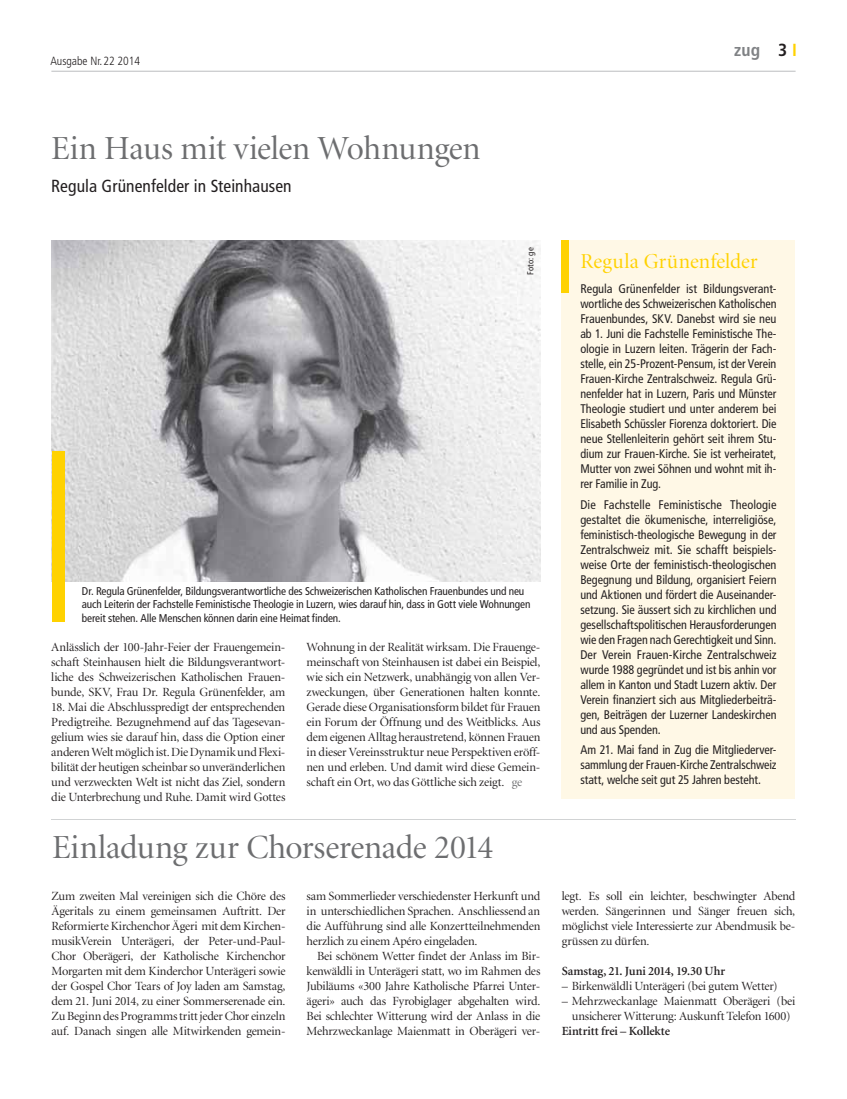
<style>
.page{position:relative;width:847px;height:1099px;background:#fff}
.page>*{position:absolute;margin:0;border:0;box-sizing:border-box;transform-origin:0 0}
.t1{font:33.75px "Minion Display";letter-spacing:-.01em;color:#6d6e70}
.t2{font:21.25px "Minion Display";letter-spacing:.005em;color:#ffd200}
.t3{font:condensed 17.5px "Frutiger LT Std";letter-spacing:.005em;color:#231f20}
.t4{font:700 condensed 17.5px "Frutiger LT Std";color:#808285}
.t5{font:12.5px/15px "Minion Display";letter-spacing:-.015em;color:#231f20;text-align:justify}
.t6{font:condensed 12.5px/15px "Frutiger LT Std";letter-spacing:-.01em;color:#231f20;text-align:justify}
.t7{font:600 12.5px "Minion";letter-spacing:-.01em;color:#231f20}
.t8{font:300 condensed 11.88px "Frutiger LT Std";color:#231f20}
.t9{font:condensed 11.25px/13.5px "Frutiger LT Std";letter-spacing:-.01em;color:#231f20}
.t10{font:condensed 8.75px "Frutiger LT Std";letter-spacing:.02em;color:#231f20}
.s1{color:#231f20}
.s2{color:#ffd200}
.s3{color:#6d6e70}
</style>
<div class="page">
<hr style="left:51px;top:71px;width:744px;height:1px;background:#bbbdc0">
<img style="left:51px;top:240px;width:489px;height:341px">
<div style="left:52px;top:451px;width:12px;height:170px;background:#ffd200"></div>
<hr style="left:51px;top:818px;width:744px;height:1px;background:#d1d3d4">
<div style="left:562px;top:240px;width:233px;height:558px;background:#fff8e6"></div>
<div style="left:562px;top:240px;width:7px;height:53px;background:#ffd200"></div>
<p class="t8" style="left:50px;top:54px;width:91px">Ausgabe Nr. 22 2014</p>
<h3 class="t4" style="left:734px;top:41px;width:64px">zug <span class="s1">3</span> <span class="s2">I</span></h3>
<h1 class="t1" style="left:51px;top:135px;width:431px">Ein Haus mit vielen Wohnungen</h1>
<h3 class="t3" style="left:51px;top:178px;width:242px">Regula Grünenfelder in Steinhausen</h3>
<p class="t10" style="left:526px;top:275px;width:29px;rotate:-90deg">Foto: ge</p>
<p class="t9" style="left:82px;top:584px;width:450px">Dr. Regula Grünenfelder, Bildungsverantwortliche des Schweizerischen Katholischen Frauenbundes und neu auch Leiterin der Fachstelle Feministische Theologie in Luzern, wies darauf hin, dass in Gott viele Wohnungen bereit stehen. Alle Menschen können darin eine Heimat finden.</p>
<p class="t5" style="left:51px;top:640px;width:236px">Anlässlich der 100-Jahr-Feier der Frauengemein&shy;schaft Steinhausen hielt die Bildungsverantwort&shy;liche des Schweizerischen Katholischen Frauen&shy;bunde, SKV, Frau Dr. Regula Grünenfelder, am</p>
<p class="t5" style="left:51px;top:700px;width:236px">18. Mai die Abschlusspredigt der entsprechenden Predigtreihe. Bezugnehmend auf das Tagesevan&shy;gelium wies sie darauf hin, dass die Option einer anderen Welt möglich ist. Die Dynamik und Flexi&shy;bilität der heutigen scheinbar so unveränderlichen und verzweckten Welt ist nicht das Ziel, sondern die Unterbrechung und Ruhe. Damit wird Gottes</p>
<p class="t5" style="left:306px;top:640px;width:235px">Wohnung in der Realität wirksam. Die Frauenge&shy;meinschaft von Steinhausen ist dabei ein Beispiel, wie sich ein Netzwerk, unabhängig von allen Ver&shy;zweckungen, über Generationen halten konnte.<br>Gerade diese Organisationsform bildet für Frauen ein Forum der Öffnung und des Weitblicks. Aus dem eigenen Alltag heraustretend, können Frauen in dieser Vereinsstruktur neue Perspektiven eröff&shy;nen und erleben. Und damit wird diese Gemein&shy;schaft ein Ort, wo das Göttliche sich zeigt. <span class="s3">ge</span></p>
<h1 class="t1" style="left:52px;top:834px;width:443px">Einladung zur Chorserenade 2014</h1>
<p class="t5" style="left:52px;top:889px;width:236px">Zum zweiten Mal vereinigen sich die Chöre des Ägeritals zu einem gemeinsamen Auftritt. Der Reformierte Kirchenchor Ägeri mit dem Kirchen&shy;musikVerein Unterägeri, der Peter-und-Paul-Chor Oberägeri, der Katholische Kirchenchor Morgarten mit dem Kinderchor Unterägeri sowie der Gospel Chor Tears of Joy laden am Samstag, dem 21. Juni 2014, zu einer Sommerserenade ein.<br>Zu Beginn des Programms tritt jeder Chor einzeln auf. Danach singen alle Mitwirkenden gemein-</p>
<p class="t5" style="left:306px;top:889px;width:235px">sam Sommerlieder verschiedenster Herkunft und in unterschiedlichen Sprachen. Anschliessend an die Aufführung sind alle Konzertteilnehmenden herzlich zu einem Apéro eingeladen.</p>
<p class="t5" style="left:306px;top:949px;width:235px;text-indent:11px">Bei schönem Wetter findet der Anlass im Bir&shy;kenwäldli in Unterägeri statt, wo im Rahmen des Jubiläums «300 Jahre Katholische Pfarrei Unter&shy;ägeri» auch das Fyrobiglager abgehalten wird.<br>Bei schlechter Witterung wird der Anlass in die Mehrzweckanlage Maienmatt in Oberägeri ver-</p>
<h2 class="t2" style="left:580px;top:252px;width:179px">Regula Grünenfelder</h2>
<p class="t6" style="left:580px;top:282px;width:198px">Regula Grünenfelder ist Bildungsverant&shy;wortliche des Schweizerischen Katholischen Frauenbundes, SKV. Danebst wird sie neu ab 1. Juni die Fachstelle Feministische The&shy;ologie in Luzern leiten. Trägerin der Fach&shy;stelle, ein 25-Prozent-Pensum, ist der Verein Frauen-Kirche Zentralschweiz. Regula Grü&shy;nenfelder hat in Luzern, Paris und Münster Theologie studiert und unter anderem bei Elisabeth Schüssler Fiorenza doktoriert. Die neue Stellenleiterin gehört seit ihrem Stu&shy;dium zur Frauen-Kirche. Sie ist verheiratet, Mutter von zwei Söhnen und wohnt mit ih&shy;rer Familie in Zug.</p>
<p class="t6" style="left:580px;top:497px;width:198px">Die Fachstelle Feministische Theologie gestaltet die ökumenische, interreligiöse, feministisch-theologische Bewegung in der Zentralschweiz mit. Sie schafft beispiels&shy;weise Orte der feministisch-theologischen Begegnung und Bildung, organisiert Feiern und Aktionen und fördert die Auseinander&shy;setzung. Sie äussert sich zu kirchlichen und gesellschaftspolitischen Herausforderungen wie den Fragen nach Gerechtigkeit und Sinn.<br>Der Verein Frauen-Kirche Zentralschweiz wurde 1988 gegründet und ist bis anhin vor allem in Kanton und Stadt Luzern aktiv. Der Verein finanziert sich aus Mitgliederbeiträ&shy;gen, Beiträgen der Luzerner Landeskirchen und aus Spenden.</p>
<p class="t6" style="left:580px;top:743px;width:198px">Am 21. Mai fand in Zug die Mitgliederver&shy;sammlung der Frauen-Kirche Zentralschweiz statt, welche seit gut 25 Jahren besteht.</p>
<p class="t5" style="left:562px;top:889px;width:235px">legt. Es soll ein leichter, beschwingter Abend werden. Sängerinnen und Sänger freuen sich, möglichst viele Interessierte zur Abendmusik be&shy;grüssen zu dürfen.</p>
<p class="t7" style="left:562px;top:966px;width:165px">Samstag, 21. Juni 2014, 19.30 Uhr</p>
<p class="t5" style="left:562px;top:979px;width:217px">– Birkenwäldli Unterägeri (bei gutem Wetter)</p>
<p class="t5" style="left:562px;top:994px;width:235px;text-align:center">– Mehrzweckanlage Maienmatt Oberägeri (bei unsicherer Witterung: Auskunft Telefon 1600)</p>
<p class="t7" style="left:562px;top:1026px;width:110px">Eintritt frei – Kollekte</p>
</div>
